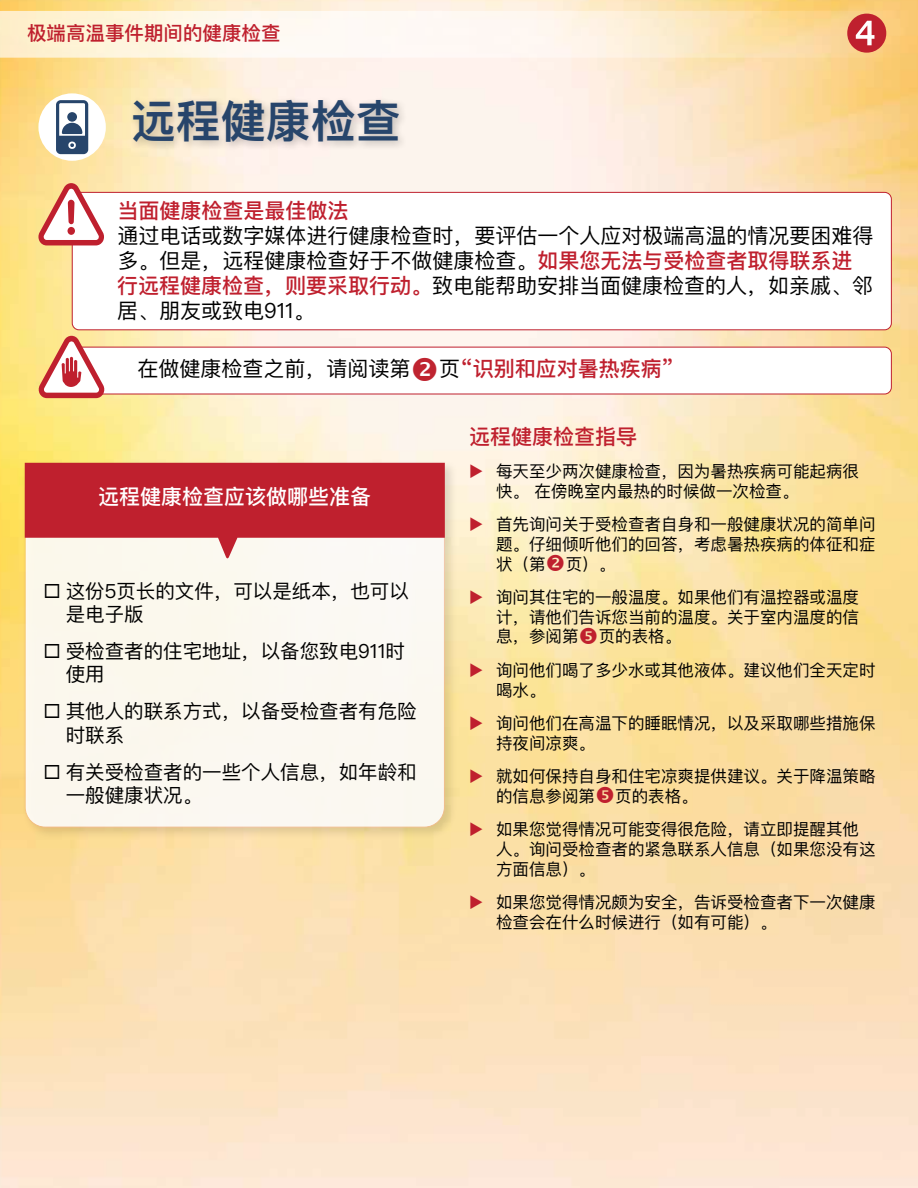
<style>
.page{position:relative;width:918px;height:1188px;background:#fff}
.page>*{position:absolute;margin:0;border:0;box-sizing:border-box;transform-origin:0 0}
.t1{font:600 45px "Ping Fang SC";color:#27456b}
.t2{font:21px/25.2px "Ping Fang SC";color:#000}
.t3{font:500 21px "Ping Fang SC";color:#bf202e}
.t4{font:500 21px "Ping Fang SC";color:#fff}
.t5{font:19.5px/23.4px "Ping Fang SC";color:#000}
.t6{font:500 19.5px "Ping Fang SC";color:#bf202e}
.t7{font:16.5px/19.8px "Ping Fang SC";color:#000}
.s1{font-weight:500;color:#bf202e}
.s2{font-weight:400;color:#000}
</style>
<div class="page">
<img style="left:0;top:0;width:918px;height:1188px">
<div style="left:38px;top:93px;width:68px;height:68px;background:#fff;border-radius:50%"></div>
<svg style="left:56px;top:100px;width:32px;height:54px"></svg>
<div style="left:21px;top:459px;width:437px;height:382px;background:#000;opacity:.13"></div>
<div style="left:24px;top:486px;width:421px;height:342px;background:#fbf8f0"></div>
<svg style="left:25px;top:463px;width:420px;height:96px"></svg>
<div style="left:72px;top:192px;width:819px;height:138px;background:#fff;border-radius:7px"></div>
<div style="left:72px;top:192px;width:820px;height:138px;border:1px solid #bf202e;border-radius:7px"></div>
<div style="left:128px;top:95px;width:281px;height:57px;background:#000;opacity:.25"></div>
<div style="left:72px;top:347px;width:819px;height:47px;background:#fff;border-radius:7px"></div>
<div style="left:72px;top:347px;width:820px;height:47px;border:1px solid #bf202e;border-radius:7px"></div>
<svg style="left:38px;top:336px;width:67px;height:62px"></svg>
<svg style="left:38px;top:183px;width:66px;height:62px"></svg>
<div style="left:68px;top:227px;width:7px;height:8px;background:#bf202e;border-radius:50%"></div>
<svg style="left:471px;top:464px;width:11px;height:14px"></svg>
<svg style="left:471px;top:517px;width:11px;height:14px"></svg>
<svg style="left:548px;top:554px;width:16px;height:17px"></svg>
<svg style="left:471px;top:590px;width:11px;height:14px"></svg>
<svg style="left:581px;top:627px;width:16px;height:17px"></svg>
<svg style="left:471px;top:663px;width:11px;height:14px"></svg>
<svg style="left:471px;top:716px;width:11px;height:14px"></svg>
<svg style="left:471px;top:769px;width:11px;height:14px"></svg>
<svg style="left:597px;top:787px;width:16px;height:16px"></svg>
<svg style="left:471px;top:822px;width:11px;height:14px"></svg>
<svg style="left:471px;top:895px;width:11px;height:14px"></svg>
<svg style="left:45px;top:583px;width:14px;height:15px"></svg>
<svg style="left:45px;top:644px;width:14px;height:14px"></svg>
<svg style="left:45px;top:704px;width:14px;height:14px"></svg>
<svg style="left:45px;top:764px;width:14px;height:15px"></svg>
<svg style="left:0;top:11px;width:918px;height:47px"></svg>
<p class="t6" style="left:27px;top:21px;width:255px">极端高温事件期间的健康检查</p>
<h1 class="t1" style="left:131px;top:93px;width:271px">远程健康检查</h1>
<p class="t3" style="left:118px;top:197px;width:232px">当面健康检查是最佳做法</p>
<p class="t2" style="left:117px;top:222px;width:758px">通过电话或数字媒体进行健康检查时，要评估一个人应对极端高温的情况要困难得多。但是，远程健康检查好于不做健康检查。<span class="s1">如果您无法与受检查者取得联系进行远程健康检查，则要采取行动。</span>致电能帮助安排当面健康检查的人，如亲戚、邻居、朋友或致电911。</p>
<p class="t2" style="left:138px;top:356px;width:274px">在做健康检查之前，请阅读第</p>
<p class="t3" style="left:439px;top:356px;width:237px"><span class="s2">页</span>“识别和应对暑热疾病”</p>
<p class="t4" style="left:98px;top:483px;width:275px">远程健康检查应该做哪些准备</p>
<p class="t5" style="left:66px;top:579px;width:345px">这份5页长的文件，可以是纸本，也可以是电子版</p>
<p class="t5" style="left:66px;top:639px;width:341px">受检查者的住宅地址，以备您致电911时使用</p>
<p class="t5" style="left:66px;top:699px;width:353px">其他人的联系方式，以备受检查者有危险时联系</p>
<p class="t5" style="left:66px;top:760px;width:353px">有关受检查者的一些个人信息，如年龄和一般健康状况。</p>
<p class="t3" style="left:469px;top:423px;width:169px">远程健康检查指导</p>
<p class="t7" style="left:496px;top:461px;width:364px">每天至少两次健康检查，因为暑热疾病可能起病很快。 在傍晚室内最热的时候做一次检查。</p>
<p class="t7" style="left:496px;top:514px;width:381px;text-align:justify">首先询问关于受检查者自身和一般健康状况的简单问题。仔细倾听他们的回答，考虑暑热疾病的体征和症状（第 页）。</p>
<p class="t7" style="left:496px;top:587px;width:364px;text-align:justify">询问其住宅的一般温度。如果他们有温控器或温度计，请他们告诉您当前的温度。关于室内温度的信息，参阅第 页的表格。</p>
<p class="t7" style="left:496px;top:660px;width:381px">询问他们喝了多少水或其他液体。建议他们全天定时喝水。</p>
<p class="t7" style="left:496px;top:713px;width:381px">询问他们在高温下的睡眠情况，以及采取哪些措施保持夜间凉爽。</p>
<p class="t7" style="left:496px;top:766px;width:381px">就如何保持自身和住宅凉爽提供建议。关于降温策略的信息参阅第 页的表格。</p>
<p class="t7" style="left:496px;top:819px;width:381px">如果您觉得情况可能变得很危险，请立即提醒其他人。询问受检查者的紧急联系人信息（如果您没有这方面信息）。</p>
<p class="t7" style="left:496px;top:892px;width:381px">如果您觉得情况颇为安全，告诉受检查者下一次健康检查会在什么时候进行（如有可能）。</p>
</div>
